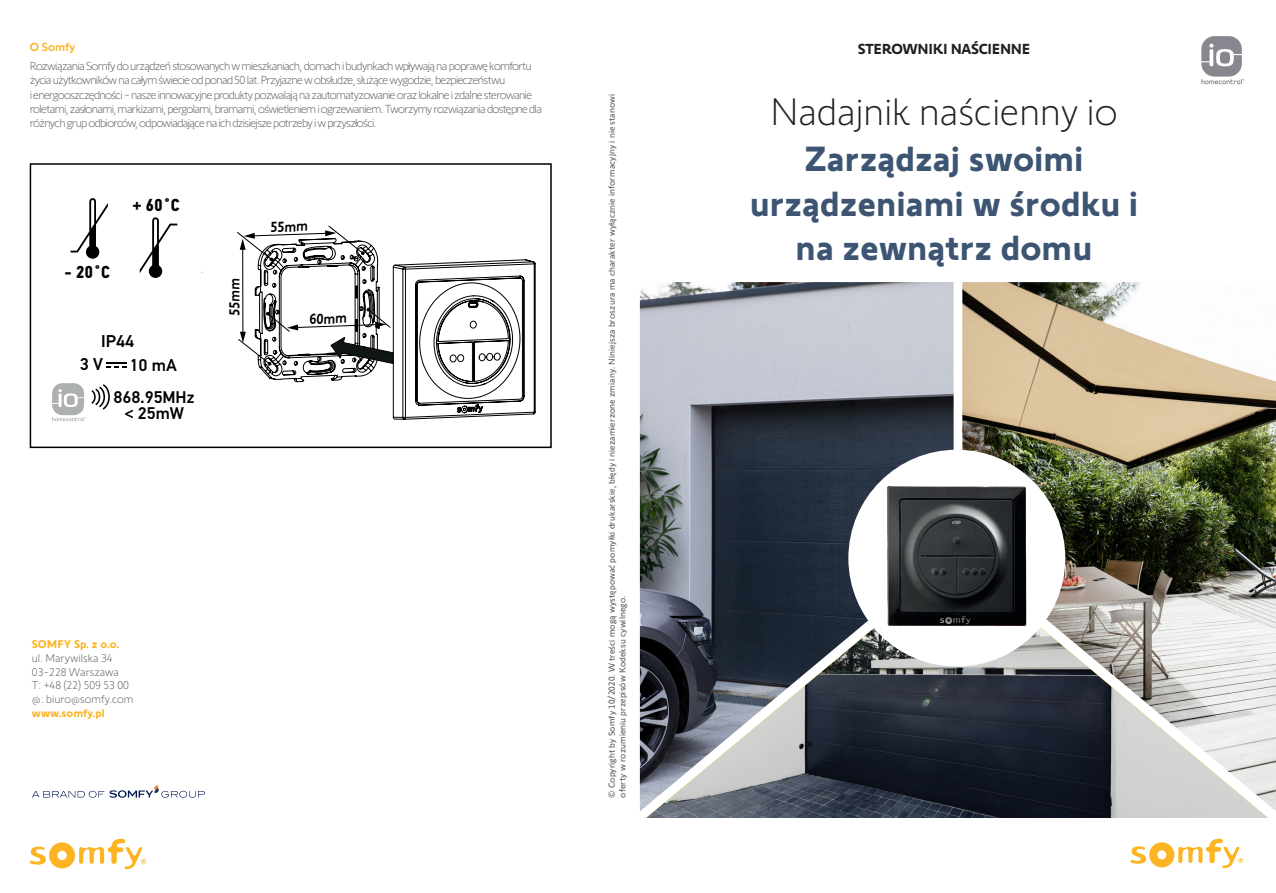
<style>
.page{position:relative;width:1276px;height:893px;background:#fff}
.page>*{position:absolute;margin:0;border:0;box-sizing:border-box;transform-origin:0 0}
.ParaStyle01-Leading{font:300 39.3px "Somfy Sans";color:#231f20}
.ParaStyle01-Leading-2{font:700 36px/44.2px "Somfy Sans";color:#3d5572;text-align:center}
.t1{font:700 17.4px "PF Din Text Cond Pro";color:#000001}
.t2{font:500 17.1px/22.6px "PF Din Text Pro";color:#000001}
.t3{font:500 16.95px/16.2px "PF Din Text Pro";color:#000001;text-align:center}
.ParaStyle01-Leading-3{font:700 15px "Somfy Sans";letter-spacing:-.02em;color:#231f20}
.t4{font:500 14.85px "Somfy Sans";color:#000002;scale:.93 1}
.ParaStyle01-Leading-4{font:300 12px/14.4px "Somfy Sans";letter-spacing:-.055em;color:#57585a}
.ParaStyle01-Leading-5{font:500 12px "Somfy Sans";color:#fcb423}
.ParaStyle01-Leading-6{font:300 11.55px "Somfy Sans";color:#57585a}
.ParaStyle01-Leading-7{font:700 11.55px "Somfy Sans";color:#fcb423}
.ParaStyle01-Leading-8{font:9px/10.8px "Somfy Sans";letter-spacing:.01em;color:#57585a}
</style>
<div class="page">
<img style="left:646px;top:667px;width:622px;height:151px">
<img style="left:640px;top:282px;width:313px;height:529px">
<img style="left:962px;top:282px;width:314px;height:529px">
<svg style="left:1130px;top:839px;width:113px;height:29px"></svg>
<svg style="left:32px;top:785px;width:173px;height:13px"></svg>
<svg style="left:29px;top:839px;width:117px;height:30px"></svg>
<div style="left:848px;top:450px;width:217px;height:217px;background:#fff;border-radius:50%"></div>
<img style="left:873px;top:470px;width:167px;height:166px">
<svg style="left:1201px;top:36px;width:43px;height:48px"></svg>
<div style="left:1220px;top:52px;width:10px;height:12px;background:#86878f;border-radius:50%"></div>
<div style="left:30px;top:163px;width:522px;height:285px;border:2px solid #000001"></div>
<svg style="left:71px;top:198px;width:37px;height:61px"></svg>
<svg style="left:140px;top:217px;width:37px;height:61px"></svg>
<svg style="left:52px;top:383px;width:58px;height:38px"></svg>
<svg style="left:106px;top:362px;width:21px;height:6px"></svg>
<svg style="left:255px;top:241px;width:280px;height:178px"></svg>
<hr style="left:242px;top:248px;width:1px;height:86px;background:#000002">
<svg style="left:238px;top:307px;width:156px;height:59px"></svg>
<svg style="left:237px;top:225px;width:128px;height:37px"></svg>
<p class="ParaStyle01-Leading-5" style="left:30px;top:38px;width:47px">O Somfy</p>
<p class="ParaStyle01-Leading-4" style="left:30px;top:57px;width:514px">Rozwiązania Somfy do urządzeń stosowanych w mieszkaniach, domach i budynkach wpływają na poprawę komfortu życia użytkowników na całym świecie od ponad 50 lat. Przyjazne w obsłudze, służące wygodzie, bezpieczeństwu ienergooszczędności - nasze innowacyjne produkty pozwalają na zautomatyzowanie oraz lokalne i zdalne sterowanie roletami, zasłonami, markizami, pergolami, bramami, oświetleniem i ogrzewaniem. Tworzymy rozwiązania dostępne dla różnych grup odbiorców, odpowiadające na ich dzisiejsze potrzeby i w przyszłości.</p>
<h3 class="t1" style="left:64px;top:261px;width:47px">- 20˚C</h3>
<h3 class="t1" style="left:133px;top:194px;width:48px">+ 60˚C</h3>
<h3 class="t2" style="left:80px;top:330px;width:56px;text-indent:21px">IP44<br>3 V</h3>
<h3 class="t2" style="left:129px;top:354px;width:49px">10 mA</h3>
<h3 class="t3" style="left:113px;top:389px;width:82px">868.95MHz &lt; 25mW</h3>
<p class="t4" style="left:222px;top:316px;width:43px;rotate:-90deg">55mm</p>
<p class="t4" style="left:270px;top:215px;width:42px;rotate:-2deg">55mm</p>
<p class="t4" style="left:309px;top:307px;width:42px;rotate:-2deg">60mm</p>
<p class="ParaStyle01-Leading-7" style="left:32px;top:634px;width:89px">SOMFY Sp. z o.o.</p>
<p class="ParaStyle01-Leading-6" style="left:32px;top:649px;width:82px">ul. Marywilska 34</p>
<p class="ParaStyle01-Leading-6" style="left:32px;top:663px;width:89px">03-228 Warszawa</p>
<p class="ParaStyle01-Leading-6" style="left:32px;top:677px;width:99px">T: +48 (22) 509 53 00</p>
<p class="ParaStyle01-Leading-6" style="left:32px;top:691px;width:103px">@: biuro@somfy.com</p>
<p class="ParaStyle01-Leading-7" style="left:32px;top:704px;width:74px">www.somfy.pl</p>
<p class="ParaStyle01-Leading-8" style="left:605px;top:798px;width:705px;rotate:-90deg">© Copyright by Somfy 10/2020. W treści mogą występować pomyłki drukarskie, błędy i niezamierzone zmiany. Niniejsza broszura ma charakter wyłącznie informacyjny i nie stanowi oferty w rozumieniu przepisów Kodeksu cywilnego.</p>
<p class="ParaStyle01-Leading-3" style="left:857px;top:37px;width:174px">STEROWNIKI NAŚCIENNE</p>
<p class="ParaStyle01-Leading" style="left:770px;top:83px;width:348px">Nadajnik naścienny io</p>
<p class="ParaStyle01-Leading-2" style="left:750px;top:133px;width:390px">Zarządzaj swoimi urządzeniami w środku i na zewnątrz domu</p>
</div>
